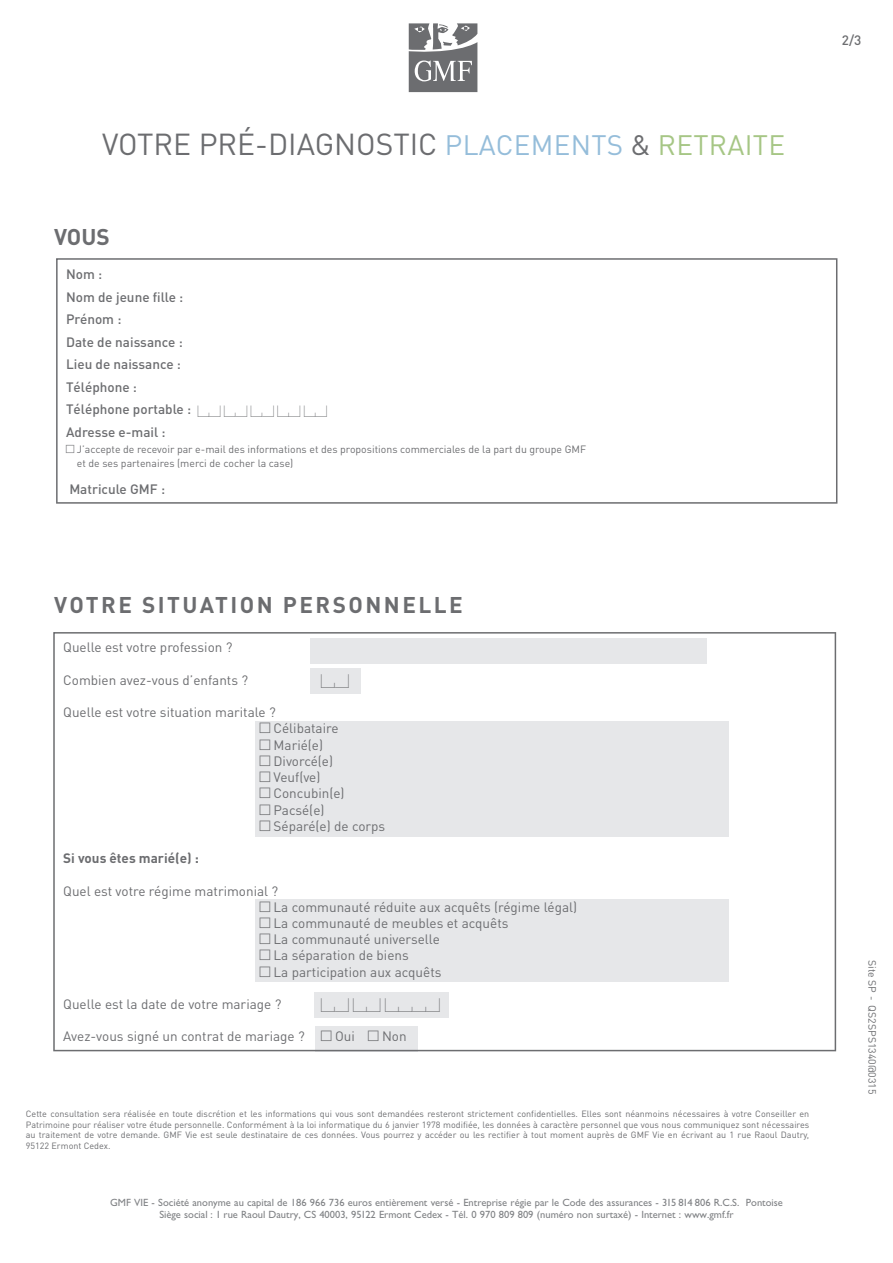
<style>
.page{position:relative;width:893px;height:1263px;background:#fff}
.page>*{position:absolute;margin:0;border:0;box-sizing:border-box;transform-origin:0 0}
.t1{font:30px "DIN";color:#6c6d70}
.t2{font:700 22.5px "DINOT";letter-spacing:.11em;color:#6c6d70}
.t3{font:700 22.5px "DIN";color:#6c6d70}
.t4{font:18px "Casesaremplir";color:#6c6d70}
.t5{font:13.5px/16.2px "DINOT";color:#6c6d70}
.t6{font:500 13.5px/22.5px "DIN";color:#6c6d70}
.t7{font:700 13.5px "DINOT";color:#6c6d70}
.t8{font:10.5px/12px "Gill Sans Std";color:#808285;text-align:center}
.t9{font:10.5px/13.5px "DIN";color:#6c6d70}
.t10{font:9px/10.8px "DINOT";color:#6c6d70;text-align:justify}
.s1{font-family:"DINOT";font-size:27.75px;color:#95bdda}
.s2{font-family:"DINOT";font-size:27.75px}
.s3{font-family:"DINOT";font-size:27.75px;color:#a6c685}
.s4{font-family:"Casesaremplir";font-weight:400;font-size:15px}
.s5{font-family:"Casesaremplir"}
</style>
<div class="page">
<svg style="left:56px;top:258px;width:781px;height:246px"></svg>
<svg style="left:408px;top:24px;width:70px;height:68px"></svg>
<svg style="left:409px;top:24px;width:68px;height:68px"></svg>
<svg style="left:53px;top:632px;width:783px;height:419px"></svg>
<h1 class="t1" style="left:102px;top:126px;width:684px">VOTRE PRÉ-DIAGNOSTIC <span class="s1">PLACEMENTS</span> <span class="s2">&amp;</span> <span class="s3">RETRAITE</span></h1>
<h2 class="t3" style="left:54px;top:222px;width:57px">VOUS</h2>
<h3 class="t6" style="left:66px;top:263px;width:262px">Nom :<br>Nom de jeune fille :<br>Prénom :<br>Date de naissance :<br>Lieu de naissance :<br>Téléphone :<br>Téléphone portable : <span class="s4">AE AE AE AE AE<br></span>Adresse e-mail :</h3>
<p class="t9" style="left:77px;top:443px;width:511px;text-indent:-11px"><span class="s5">O</span> J’accepte de recevoir par e-mail des informations et des propositions commerciales de la part du groupe GMF et de ses partenaires (merci de cocher la case)</p>
<h3 class="t6" style="left:69px;top:477px;width:97px">Matricule GMF :</h3>
<h3 class="t6" style="left:842px;top:29px;width:21px">2/3</h3>
<h2 class="t2" style="left:54px;top:590px;width:410px">VOTRE SITUATION PERSONNELLE</h2>
<h3 class="t5" style="left:63px;top:639px;width:171px">Quelle est votre profession ?</h3>
<h3 class="t5" style="left:63px;top:672px;width:186px">Combien avez-vous d’enfants ?</h3>
<h3 class="t4" style="left:321px;top:671px;width:29px">AE</h3>
<h3 class="t5" style="left:260px;top:704px;width:127px;text-indent:-197px">Quelle est votre situation maritale ?<br><span class="s5">O</span> Célibataire<br><span class="s5">O</span> Marié(e)<br><span class="s5">O</span> Divorcé(e)<br><span class="s5">O</span> Veuf(ve)<br><span class="s5">O</span> Concubin(e)<br><span class="s5">O</span> Pacsé(e)<br><span class="s5">O</span> Séparé(e) de corps</h3>
<h3 class="t7" style="left:63px;top:849px;width:137px">Si vous êtes marié(e) :</h3>
<h3 class="t5" style="left:260px;top:882px;width:319px;text-indent:-197px">Quel est votre régime matrimonial ?<br><span class="s5">O</span> La communauté réduite aux acquêts (régime légal)<br><span class="s5">O</span> La communauté de meubles et acquêts<br><span class="s5">O</span> La communauté universelle<br><span class="s5">O</span> La séparation de biens<br><span class="s5">O</span> La participation aux acquêts</h3>
<h3 class="t5" style="left:63px;top:996px;width:220px">Quelle est la date de votre mariage ?</h3>
<h3 class="t4" style="left:321px;top:995px;width:120px">AE AE AZZE</h3>
<h3 class="t5" style="left:63px;top:1028px;width:345px">Avez-vous signé un contrat de mariage ? <span class="s5">O</span> Oui <span class="s5">O</span> Non</h3>
<p class="t10" style="left:26px;top:1108px;width:785px">Cette consultation sera réalisée en toute discrétion et les informations qui vous sont demandées resteront strictement confidentielles. Elles sont néanmoins nécessaires à votre Conseiller en Patrimoine pour réaliser votre étude personnelle. Conformément à la loi informatique du 6 janvier 1978 modifiée, les données à caractère personnel que vous nous communiquez sont nécessaires au traitement de votre demande. GMF Vie est seule destinataire de ces données. Vous pourrez y accéder ou les rectifier à tout moment auprès de GMF Vie en écrivant au 1 rue Raoul Dautry, 95122 Ermont Cedex.</p>
<p class="t8" style="left:110px;top:1197px;width:674px">GMF VIE - Société anonyme au capital de 186 966 736 euros entièrement versé - Entreprise régie par le Code des assurances - 315 814 806 R.C.S. Pontoise<br>Siège social : 1 rue Raoul Dautry, CS 40003, 95122 Ermont Cedex - Tél. 0 970 809 809 (numéro non surtaxé) - Internet : www.gmf.fr</p>
<p class="t9" style="left:879px;top:960px;width:136px;rotate:90deg">Site SP - QS2SPS1340@0315</p>
</div>
